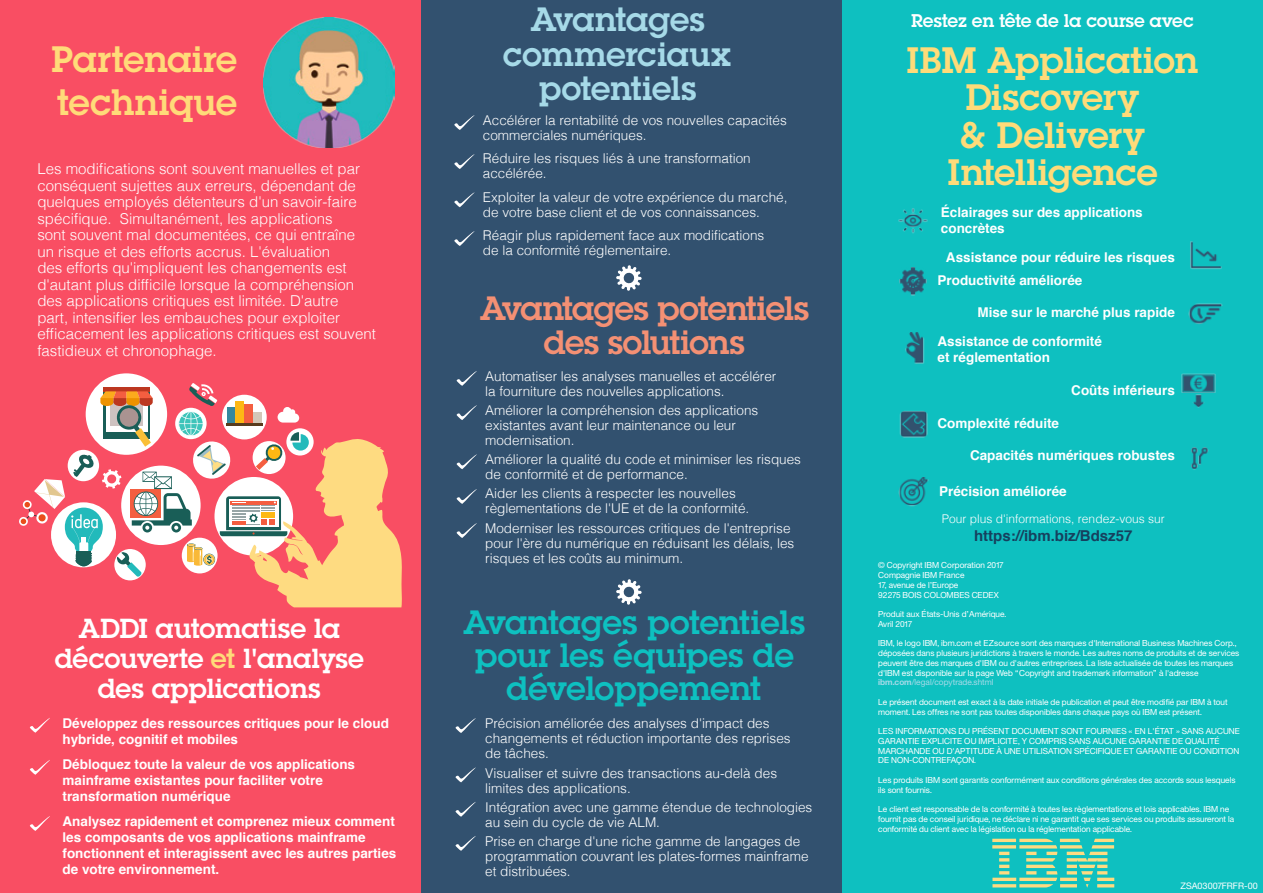
<style>
.page{position:relative;width:1263px;height:893px;background:#fff}
.page>*{position:absolute;margin:0;border:0;box-sizing:border-box;transform-origin:0 0}
.t1{font:36px/37.5px "Lubalin Demifor IBM";color:#ffdb79}
.t2{font:33px/33px "Lubalin Demifor IBM";color:#0ec0c0;text-align:center}
.t3{font:33px/34.5px "Lubalin Demifor IBM";letter-spacing:-.02em;color:#f49074;text-align:center}
.t4{font:33px/34.5px "Lubalin Demifor IBM";color:#a6dae8;text-align:center}
.Paragraph_Style_2{font:27px/30px "Lubalin Demifor IBM";color:#fff;text-align:center}
.t5{font:18px "Lubalin Demifor IBM";color:#fff}
.Paragraph_Style_2-2{font:300 15px/16.5px "Helvetica";color:#fff}
.Paragraph_Style_2-3{font:700 15px "Helvetica";color:#16405e}
.Paragraph_Style_2-4{font:300 13.5px/15px "Helvetica";color:#fff}
.Paragraph_Style_2-5{font:700 13.5px/16.2px "Helvetica";color:#fff}
.Paragraph_Style_2-6{font:300 12px "Helvetica";color:#fff}
.t6{font:9px "Helv Neue Romanfor IBM";color:#fff}
.t7{font:8.4px/9.8px "Helv Neue Romanfor IBM";color:#fff}
.s1{color:#ffdb79}
.s2{font-family:"Helv Neue Boldfor IBM";color:#a6dae8}
.s3{color:#a6dae8}
</style>
<div class="page">
<div style="left:842px;top:0;width:421px;height:893px;background:#0ec0c0"></div>
<div style="left:421px;top:0;width:421px;height:893px;background:#32516f"></div>
<div style="left:0;top:0;width:421px;height:893px;background:#f94e63"></div>
<svg style="left:616px;top:579px;width:26px;height:26px"></svg>
<svg style="left:616px;top:265px;width:26px;height:26px"></svg>
<img style="left:264px;top:17px;width:130px;height:131px">
<svg style="left:992px;top:839px;width:122px;height:48px"></svg>
<img style="left:905px;top:332px;width:20px;height:32px">
<img style="left:898px;top:208px;width:30px;height:26px">
<img style="left:1188px;top:303px;width:35px;height:21px">
<img style="left:899px;top:268px;width:28px;height:28px">
<img style="left:898px;top:477px;width:31px;height:30px">
<img style="left:899px;top:411px;width:29px;height:27px">
<img style="left:1190px;top:241px;width:32px;height:29px">
<img style="left:1191px;top:447px;width:18px;height:23px">
<img style="left:1181px;top:373px;width:35px;height:35px">
<div style="left:86px;top:373px;width:81px;height:82px;background:#fff;border-radius:50%"></div>
<svg style="left:19px;top:383px;width:383px;height:224px"></svg>
<svg style="left:30px;top:718px;width:20px;height:15px"></svg>
<svg style="left:30px;top:760px;width:20px;height:15px"></svg>
<svg style="left:30px;top:816px;width:20px;height:15px"></svg>
<svg style="left:456px;top:371px;width:21px;height:15px"></svg>
<svg style="left:456px;top:405px;width:21px;height:15px"></svg>
<svg style="left:456px;top:454px;width:21px;height:15px"></svg>
<svg style="left:456px;top:489px;width:21px;height:15px"></svg>
<svg style="left:456px;top:523px;width:21px;height:15px"></svg>
<svg style="left:455px;top:718px;width:21px;height:15px"></svg>
<svg style="left:455px;top:767px;width:21px;height:15px"></svg>
<svg style="left:455px;top:802px;width:21px;height:15px"></svg>
<svg style="left:455px;top:836px;width:21px;height:15px"></svg>
<svg style="left:454px;top:115px;width:21px;height:15px"></svg>
<svg style="left:454px;top:154px;width:21px;height:15px"></svg>
<svg style="left:454px;top:192px;width:21px;height:15px"></svg>
<svg style="left:454px;top:231px;width:21px;height:15px"></svg>
<p class="t1" style="left:51px;top:37px;width:187px;line-height:43.2px">Partenaire technique</p>
<p class="Paragraph_Style_2-2" style="left:37px;top:160px;width:340px">Les modifications sont souvent manuelles et par conséquent sujettes aux erreurs, dépendant de quelques employés détenteurs d'un savoir-faire spécifique. Simultanément, les applications<br>sont souvent mal documentées, ce qui entraîne<br>un risque et des efforts accrus. L'évaluation<br>des efforts qu'impliquent les changements est d'autant plus difficile lorsque la compréhension des applications critiques est limitée. D'autre<br>part, intensifier les embauches pour exploiter efficacement les applications critiques est souvent fastidieux et chronophage.</p>
<p class="Paragraph_Style_2" style="left:55px;top:613px;width:310px">ADDI automatise la découverte <span class="s1">et</span> l'analyse des applications</p>
<p class="Paragraph_Style_2-5" style="left:63px;top:715px;width:328px">Développez des ressources critiques pour le cloud hybride, cognitif et mobiles</p>
<p class="Paragraph_Style_2-5" style="left:63px;top:756px;width:294px">Débloquez toute la valeur de vos applications mainframe existantes pour faciliter votre transformation numérique</p>
<p class="Paragraph_Style_2-5" style="left:63px;top:813px;width:335px">Analysez rapidement et comprenez mieux comment les composants de vos applications mainframe fonctionnent et interagissent avec les autres parties de votre environnement.</p>
<p class="t4" style="left:504px;top:2px;width:230px">Avantages commerciaux potentiels</p>
<p class="Paragraph_Style_2-4" style="left:483px;top:111px;width:305px">Accélérer la rentabilité de vos nouvelles capacités commerciales numériques.</p>
<p class="Paragraph_Style_2-4" style="left:483px;top:150px;width:269px">Réduire les risques liés à une transformation accélérée.</p>
<p class="Paragraph_Style_2-4" style="left:483px;top:188px;width:306px">Exploiter la valeur de votre expérience du marché, de votre base client et de vos connaissances.</p>
<p class="Paragraph_Style_2-4" style="left:483px;top:227px;width:283px">Réagir plus rapidement face aux modifications de la conformité réglementaire.</p>
<p class="t3" style="left:480px;top:290px;width:331px">Avantages potentiels des solutions</p>
<p class="Paragraph_Style_2-4" style="left:485px;top:367px;width:293px">Automatiser les analyses manuelles et accélérer la fourniture des nouvelles applications.</p>
<p class="Paragraph_Style_2-4" style="left:485px;top:401px;width:275px">Améliorer la compréhension des applications existantes avant leur maintenance ou leur modernisation.</p>
<p class="Paragraph_Style_2-4" style="left:485px;top:451px;width:317px">Améliorer la qualité du code et minimiser les risques de conformité et de performance.</p>
<p class="Paragraph_Style_2-4" style="left:485px;top:485px;width:266px">Aider les clients à respecter les nouvelles règlementations de l'UE et de la conformité.</p>
<p class="Paragraph_Style_2-4" style="left:485px;top:519px;width:311px">Moderniser les ressources critiques de l'entreprise pour l'ère du numérique en réduisant les délais, les risques et les coûts au minimum.</p>
<p class="t2" style="left:463px;top:606px;width:343px">Avantages potentiels pour les équipes de développement</p>
<p class="Paragraph_Style_2-4" style="left:485px;top:715px;width:307px">Précision améliorée des analyses d'impact des changements et réduction importante des reprises de tâches.</p>
<p class="Paragraph_Style_2-4" style="left:485px;top:764px;width:293px">Visualiser et suivre des transactions au-delà des limites des applications.</p>
<p class="Paragraph_Style_2-4" style="left:485px;top:799px;width:329px">Intégration avec une gamme étendue de technologies au sein du cycle de vie ALM.</p>
<p class="Paragraph_Style_2-4" style="left:485px;top:833px;width:325px">Prise en charge d'une riche gamme de langages de programmation couvrant les plates-formes mainframe et distribuées.</p>
<p class="t5" style="left:911px;top:8px;width:284px">Restez en tête de la course avec</p>
<p class="t1" style="left:906px;top:41px;width:294px;text-align:center">IBM Application<br>Discovery<br>&amp; Delivery<br>Intelligence</p>
<p class="Paragraph_Style_2-5" style="left:941px;top:204px;width:203px">Éclairages sur des applications concrètes</p>
<p class="Paragraph_Style_2-5" style="left:946px;top:249px;width:230px">Assistance pour réduire les risques</p>
<p class="Paragraph_Style_2-5" style="left:937px;top:272px;width:146px">Productivité améliorée</p>
<p class="Paragraph_Style_2-5" style="left:977px;top:304px;width:199px">Mise sur le marché plus rapide</p>
<p class="Paragraph_Style_2-5" style="left:937px;top:333px;width:166px">Assistance de conformité et réglementation</p>
<p class="Paragraph_Style_2-5" style="left:1071px;top:382px;width:105px">Coûts inférieurs</p>
<p class="Paragraph_Style_2-5" style="left:937px;top:415px;width:123px">Complexité réduite</p>
<p class="Paragraph_Style_2-5" style="left:970px;top:447px;width:206px">Capacités numériques robustes</p>
<p class="Paragraph_Style_2-5" style="left:939px;top:483px;width:129px">Précision améliorée</p>
<p class="Paragraph_Style_2-6" style="left:942px;top:509px;width:224px">Pour plus d'informations, rendez-vous sur</p>
<p class="Paragraph_Style_2-3" style="left:974px;top:524px;width:160px">https://ibm.biz/Bdsz57</p>
<p class="t7" style="left:878px;top:560px;width:127px">© Copyright IBM Corporation 2017<br>Compagnie IBM France</p>
<p class="t7" style="left:878px;top:580px;width:82px">17, avenue de l’Europe</p>
<p class="t7" style="left:878px;top:590px;width:122px">92275 BOIS COLOMBES CEDEX</p>
<p class="t7" style="left:878px;top:609px;width:129px">Produit aux États-Unis d’Amérique.<br>Avril 2017</p>
<p class="t7" style="left:878px;top:638px;width:363px">IBM, le logo IBM, ibm.com et EZsource sont des marques d'International Business Machines Corp., déposées dans plusieurs juridictions à travers le monde. Les autres noms de produits et de services peuvent être des marques d'IBM ou d'autres entreprises. La liste actualisée de toutes les marques d'IBM est disponible sur la page Web “Copyright and trademark information” à l'adresse <span class="s2">ibm.com</span><span class="s3">/legal/copytrade.shtml</span></p>
<p class="t7" style="left:878px;top:697px;width:351px">Le présent document est exact à la date initiale de publication et peut être modifié par IBM à tout moment. Les offres ne sont pas toutes disponibles dans chaque pays où IBM est présent.</p>
<p class="t7" style="left:878px;top:726px;width:363px">LES INFORMATIONS DU PRÉSENT DOCUMENT SONT FOURNIES « EN L'ÉTAT » SANS AUCUNE GARANTIE EXPLICITE OU IMPLICITE, Y COMPRIS SANS AUCUNE GARANTIE DE QUALITÉ MARCHANDE OU D'APTITUDE À UNE UTILISATION SPÉCIFIQUE ET GARANTIE OU CONDITION DE NON-CONTREFAÇON.</p>
<p class="t7" style="left:878px;top:775px;width:359px">Les produits IBM sont garantis conformément aux conditions générales des accords sous lesquels ils sont fournis.</p>
<p class="t7" style="left:878px;top:804px;width:357px">Le client est responsable de la conformité à toutes les règlementations et lois applicables. IBM ne fournit pas de conseil juridique, ne déclare ni ne garantit que ses services ou produits assureront la conformité du client avec la législation ou la réglementation applicable.</p>
<p class="t6" style="left:1180px;top:880px;width:79px">ZSA03007FRFR-00</p>
</div>
